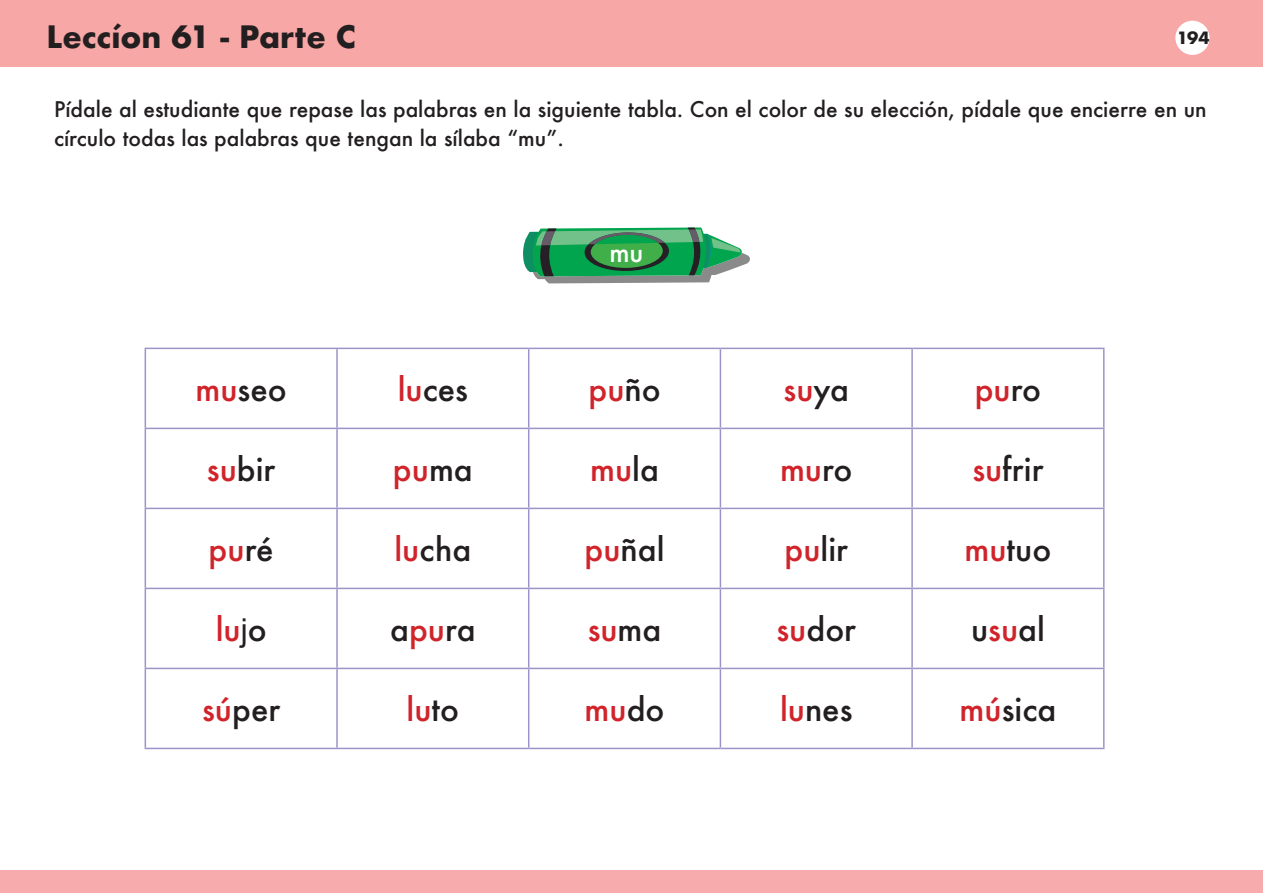
<style>
.page{position:relative;width:1263px;height:893px;background:#fff}
.page>*{position:absolute;margin:0;border:0;box-sizing:border-box;transform-origin:0 0}
.t1{font:500 31.5px "Futura";color:#231f20}
.t2{font:500 31.5px "Futura";color:#d1232a}
.t3{font:700 30px "Futura";color:#231f20}
.t4{font:500 25.5px "Futura";color:#fff}
.t5{font:500 21px/28.5px "Futura";color:#231f20}
.t6{font:700 16.5px "Futura";color:#231f20}
.s1{color:#d1232a}
.s2{color:#231f20}
.s3{font-family:"Arial";font-weight:400;color:#231f20}
</style>
<div class="page">
<div style="left:0;top:871px;width:1263px;height:22px;background:#f8abad"></div>
<hr style="left:145px;top:348px;width:192px;height:1px;background:#9a94c8">
<hr style="left:145px;top:349px;width:1px;height:79px;background:#9a94c8">
<hr style="left:337px;top:348px;width:192px;height:1px;background:#9a94c8">
<hr style="left:336px;top:349px;width:2px;height:79px;background:#9a94c8">
<hr style="left:529px;top:348px;width:191px;height:1px;background:#9a94c8">
<hr style="left:528px;top:349px;width:1px;height:79px;background:#9a94c8">
<hr style="left:720px;top:348px;width:192px;height:1px;background:#9a94c8">
<hr style="left:720px;top:349px;width:1px;height:79px;background:#9a94c8">
<hr style="left:912px;top:348px;width:192px;height:1px;background:#9a94c8">
<hr style="left:911px;top:349px;width:2px;height:79px;background:#9a94c8">
<hr style="left:1103px;top:349px;width:1px;height:79px;background:#9a94c8">
<hr style="left:145px;top:428px;width:192px;height:1px;background:#9a94c8">
<hr style="left:145px;top:429px;width:1px;height:79px;background:#9a94c8">
<hr style="left:337px;top:428px;width:192px;height:1px;background:#9a94c8">
<hr style="left:336px;top:429px;width:2px;height:79px;background:#9a94c8">
<hr style="left:529px;top:428px;width:191px;height:1px;background:#9a94c8">
<hr style="left:528px;top:429px;width:1px;height:79px;background:#9a94c8">
<hr style="left:720px;top:428px;width:192px;height:1px;background:#9a94c8">
<hr style="left:720px;top:429px;width:1px;height:79px;background:#9a94c8">
<hr style="left:912px;top:428px;width:192px;height:1px;background:#9a94c8">
<hr style="left:911px;top:429px;width:2px;height:79px;background:#9a94c8">
<hr style="left:1103px;top:429px;width:1px;height:79px;background:#9a94c8">
<hr style="left:145px;top:508px;width:192px;height:1px;background:#9a94c8">
<hr style="left:145px;top:509px;width:1px;height:79px;background:#9a94c8">
<hr style="left:337px;top:508px;width:192px;height:1px;background:#9a94c8">
<hr style="left:336px;top:509px;width:2px;height:79px;background:#9a94c8">
<hr style="left:529px;top:508px;width:191px;height:1px;background:#9a94c8">
<hr style="left:528px;top:509px;width:1px;height:79px;background:#9a94c8">
<hr style="left:720px;top:508px;width:192px;height:1px;background:#9a94c8">
<hr style="left:720px;top:509px;width:1px;height:79px;background:#9a94c8">
<hr style="left:912px;top:508px;width:192px;height:1px;background:#9a94c8">
<hr style="left:911px;top:509px;width:2px;height:79px;background:#9a94c8">
<hr style="left:1103px;top:509px;width:1px;height:79px;background:#9a94c8">
<hr style="left:145px;top:588px;width:192px;height:1px;background:#9a94c8">
<hr style="left:145px;top:589px;width:1px;height:79px;background:#9a94c8">
<hr style="left:337px;top:588px;width:192px;height:1px;background:#9a94c8">
<hr style="left:336px;top:589px;width:2px;height:79px;background:#9a94c8">
<hr style="left:529px;top:588px;width:191px;height:1px;background:#9a94c8">
<hr style="left:528px;top:589px;width:1px;height:79px;background:#9a94c8">
<hr style="left:720px;top:588px;width:192px;height:1px;background:#9a94c8">
<hr style="left:720px;top:589px;width:1px;height:79px;background:#9a94c8">
<hr style="left:912px;top:588px;width:192px;height:1px;background:#9a94c8">
<hr style="left:911px;top:589px;width:2px;height:79px;background:#9a94c8">
<hr style="left:1103px;top:589px;width:1px;height:79px;background:#9a94c8">
<hr style="left:145px;top:668px;width:192px;height:1px;background:#9a94c8">
<hr style="left:145px;top:669px;width:1px;height:79px;background:#9a94c8">
<hr style="left:337px;top:668px;width:192px;height:1px;background:#9a94c8">
<hr style="left:336px;top:669px;width:2px;height:79px;background:#9a94c8">
<hr style="left:529px;top:668px;width:191px;height:1px;background:#9a94c8">
<hr style="left:528px;top:669px;width:1px;height:79px;background:#9a94c8">
<hr style="left:720px;top:668px;width:192px;height:1px;background:#9a94c8">
<hr style="left:720px;top:669px;width:1px;height:79px;background:#9a94c8">
<hr style="left:912px;top:668px;width:192px;height:1px;background:#9a94c8">
<hr style="left:911px;top:669px;width:2px;height:79px;background:#9a94c8">
<hr style="left:1103px;top:669px;width:1px;height:79px;background:#9a94c8">
<hr style="left:145px;top:748px;width:192px;height:1px;background:#9a94c8">
<hr style="left:337px;top:748px;width:192px;height:1px;background:#9a94c8">
<hr style="left:529px;top:748px;width:191px;height:1px;background:#9a94c8">
<hr style="left:720px;top:748px;width:192px;height:1px;background:#9a94c8">
<hr style="left:912px;top:748px;width:192px;height:1px;background:#9a94c8">
<div style="left:0;top:0;width:1263px;height:66px;background:#f7a7a5"></div>
<svg style="left:523px;top:227px;width:227px;height:56px;background:#52a574"></svg>
<div style="left:1175px;top:21px;width:34px;height:34px;background:#fff;border-radius:50%"></div>
<p class="t3" style="left:47px;top:15px;width:311px">Leccíon 61 - Parte C</p>
<p class="t6" style="left:1177px;top:26px;width:34px">194</p>
<p class="t5" style="left:54px;top:95px;width:1154px">Pídale al estudiante que repase las palabras en la siguiente tabla. Con el color de su elección, pídale que encierre en un círculo todas las palabras que tengan la sílaba “mu”.</p>
<p class="t4" style="left:609px;top:235px;width:36px">mu</p>
<p class="t1" style="left:196px;top:368px;width:93px"><span class="s1">mu</span>seo</p>
<p class="t1" style="left:398px;top:368px;width:72px"><span class="s1">lu</span>ces</p>
<p class="t2" style="left:588px;top:368px;width:74px">pu<span class="s2">ño</span></p>
<p class="t2" style="left:783px;top:368px;width:67px">su<span class="s2">ya</span></p>
<p class="t2" style="left:975px;top:368px;width:68px">pu<span class="s2">ro</span></p>
<p class="t1" style="left:207px;top:448px;width:70px"><span class="s1">su</span>bir</p>
<p class="t2" style="left:393px;top:448px;width:81px">pu<span class="s2">ma</span></p>
<p class="t2" style="left:590px;top:448px;width:70px">mu<span class="s2">la</span></p>
<p class="t2" style="left:780px;top:448px;width:74px">mu<span class="s2">ro</span></p>
<p class="t1" style="left:972px;top:448px;width:73px"><span class="s1">su</span>frir</p>
<p class="t2" style="left:209px;top:528px;width:67px">pu<span class="s2">ré</span></p>
<p class="t1" style="left:394px;top:528px;width:78px"><span class="s1">lu</span>cha</p>
<p class="t1" style="left:584px;top:528px;width:82px"><span class="s1">pu</span>ñal</p>
<p class="t1" style="left:784px;top:528px;width:65px"><span class="s1">pu</span>lir</p>
<p class="t1" style="left:964px;top:528px;width:88px"><span class="s1">mu</span>tuo</p>
<p class="t2" style="left:216px;top:608px;width:52px">lu<span class="s3">j</span><span class="s2">o</span></p>
<p class="t1" style="left:390px;top:608px;width:87px">a<span class="s1">pu</span>ra</p>
<p class="t2" style="left:588px;top:608px;width:75px">su<span class="s2">ma</span></p>
<p class="t1" style="left:776px;top:608px;width:81px"><span class="s1">su</span>dor</p>
<p class="t1" style="left:971px;top:608px;width:75px">u<span class="s1">su</span>al</p>
<p class="t1" style="left:202px;top:688px;width:80px"><span class="s1">sú</span>per</p>
<p class="t2" style="left:406px;top:688px;width:54px">lu<span class="s2">to</span></p>
<p class="t2" style="left:585px;top:688px;width:81px">mu<span class="s2">do</span></p>
<p class="t1" style="left:780px;top:688px;width:74px"><span class="s1">lu</span>nes</p>
<p class="t1" style="left:960px;top:688px;width:98px"><span class="s1">mú</span>sica</p>
</div>
